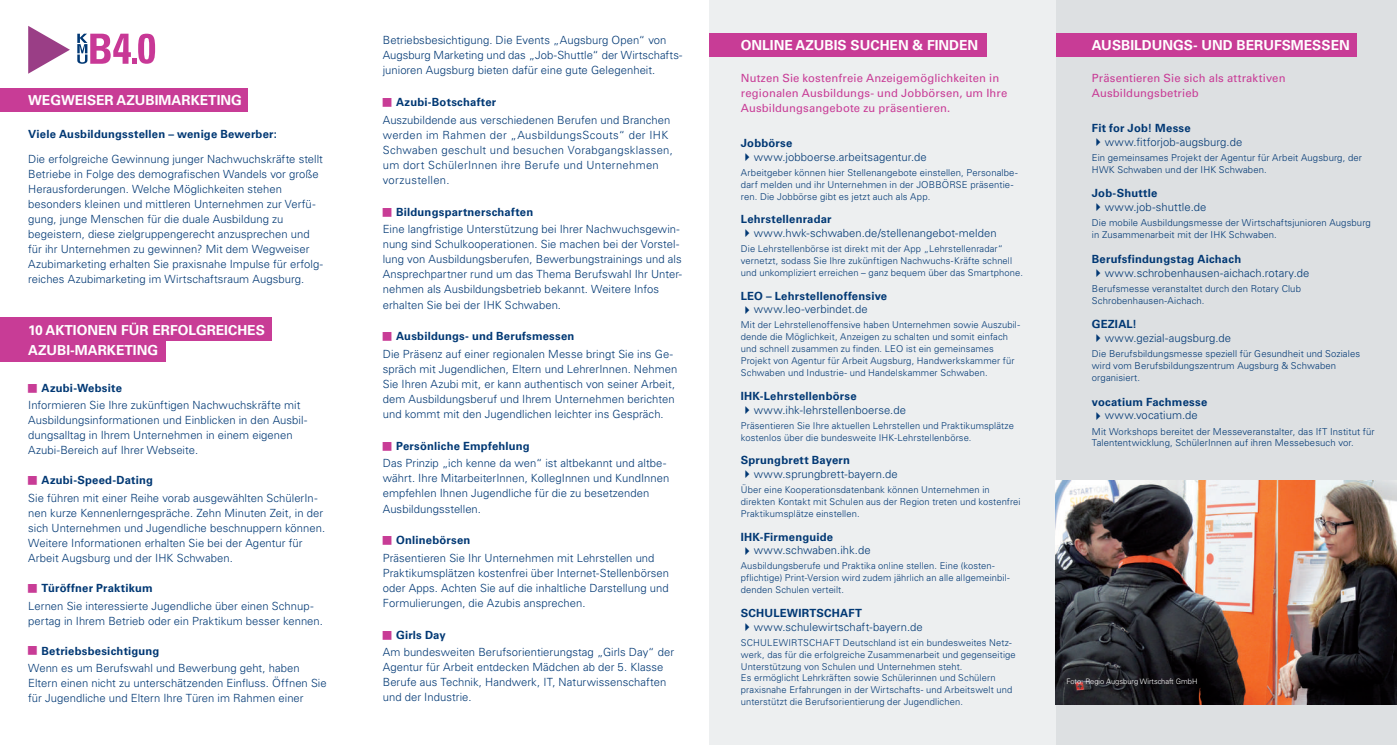
<style>
.page{position:relative;width:1397px;height:745px;background:#fff}
.page>*{position:absolute;margin:0;border:0;box-sizing:border-box;transform-origin:0 0}
.t1{font:700 13.75px/20px "Univers LT";color:#fff}
.t2{font:300 11.25px/15px "Univers LT";letter-spacing:.005em;color:#013874}
.t3{font:700 11.25px "Univers LT";letter-spacing:.02em;color:#013874}
.t4{font:300 11.25px/15px "Univers LT";letter-spacing:.03em;color:#013874}
.t5{font:11.25px/15px "Univers LT";letter-spacing:.01em;color:#c83c96}
.t6{font:300 9.5px/11.9px "Univers LT";letter-spacing:.01em;color:#013874}
.t7{font:300 9.38px/11.9px "Univers LT";letter-spacing:.01em;color:#013874}
.t8{font:300 7.5px "Univers LT";color:#fff}
</style>
<div class="page">
<div style="left:0;top:88px;width:248px;height:23px;background:#c83c96"></div>
<div style="left:709px;top:0;width:347px;height:744px;background:#edeff0"></div>
<div style="left:1056px;top:0;width:340px;height:744px;background:#dde0e2"></div>
<div style="left:709px;top:33px;width:277px;height:23px;background:#c83c96"></div>
<div style="left:1056px;top:33px;width:300px;height:23px;background:#c83c96"></div>
<div style="left:0;top:317px;width:271px;height:24px;background:#c83c96"></div>
<div style="left:0;top:338px;width:165px;height:23px;background:#c83c96"></div>
<img style="left:1055px;top:480px;width:341px;height:223px">
<svg style="left:77px;top:34px;width:78px;height:30px"></svg>
<svg style="left:28px;top:26px;width:42px;height:48px"></svg>
<p class="t1" style="left:28px;top:90px;width:215px">WEGWEISER AZUBIMARKETING</p>
<p class="t3" style="left:28px;top:127px;width:250px">Viele Ausbildungsstellen – wenige Bewerber:</p>
<p class="t2" style="left:28px;top:151px;width:296px">Die erfolgreiche Gewinnung junger Nachwuchskräfte stellt Betriebe in Folge des demografischen Wandels vor große Herausforderungen. Welche Möglichkeiten stehen besonders kleinen und mittleren Unternehmen zur Verfü&shy;gung, junge Menschen für die duale Ausbildung zu begeistern, diese zielgruppengerecht anzusprechen und für ihr Unternehmen zu gewinnen? Mit dem Wegweiser Azubimarketing erhalten Sie praxisnahe Impulse für erfolg&shy;reiches Azubimarketing im Wirtschaftsraum Augsburg.</p>
<p class="t1" style="left:28px;top:320px;width:238px">10 AKTIONEN FÜR ERFOLGREICHES<br>AZUBI-MARKETING</p>
<p class="t3" style="left:42px;top:381px;width:82px">Azubi-Website</p>
<p class="t2" style="left:28px;top:397px;width:280px">Informieren Sie Ihre zukünftigen Nachwuchskräfte mit Ausbildungsinformationen und Einblicken in den Ausbil&shy;dungsalltag in Ihrem Unternehmen in einem eigenen Azubi-Bereich auf Ihrer Webseite.</p>
<p class="t3" style="left:42px;top:473px;width:113px">Azubi-Speed-Dating</p>
<p class="t2" style="left:28px;top:490px;width:298px">Sie führen mit einer Reihe vorab ausgewählten SchülerIn&shy;nen kurze Kennenlerngespräche. Zehn Minuten Zeit, in der sich Unternehmen und Jugendliche beschnuppern können.<br>Weitere Informationen erhalten Sie bei der Agentur für Arbeit Augsburg und der IHK Schwaben.</p>
<p class="t3" style="left:42px;top:581px;width:113px">Türöffner Praktikum</p>
<p class="t2" style="left:28px;top:597px;width:296px">Lernen Sie interessierte Jugendliche über einen Schnup&shy;pertag in Ihrem Betrieb oder ein Praktikum besser kennen.</p>
<p class="t3" style="left:42px;top:643px;width:119px">Betriebsbesichtigung</p>
<p class="t2" style="left:28px;top:660px;width:300px">Wenn es um Berufswahl und Bewerbung geht, haben<br>Eltern einen nicht zu unterschätzenden Einfluss. Öffnen Sie für Jugendliche und Eltern Ihre Türen im Rahmen einer</p>
<p class="t2" style="left:383px;top:33px;width:301px">Betriebsbesichtigung. Die Events „Augsburg Open“ von<br>Augsburg Marketing und das „Job-Shuttle“ der Wirtschafts&shy;junioren Augsburg bieten dafür eine gute Gelegenheit.</p>
<p class="t3" style="left:396px;top:96px;width:102px">Azubi-Botschafter</p>
<p class="t4" style="left:383px;top:112px;width:292px">Auszubildende aus verschiedenen Berufen und Branchen werden im Rahmen der „AusbildungsScouts“ der IHK Schwaben geschult und besuchen Vorabgangsklassen, um dort SchülerInnen ihre Berufe und Unternehmen vorzustellen.</p>
<p class="t3" style="left:396px;top:205px;width:139px">Bildungspartnerschaften</p>
<p class="t2" style="left:383px;top:222px;width:301px">Eine langfristige Unterstützung bei Ihrer Nachwuchsgewin&shy;nung sind Schulkooperationen. Sie machen bei der Vorstel&shy;lung von Ausbildungsberufen, Bewerbungstrainings und als Ansprechpartner rund um das Thema Berufswahl Ihr Unter&shy;nehmen als Ausbildungsbetrieb bekannt. Weitere Infos erhalten Sie bei der IHK Schwaben.</p>
<p class="t3" style="left:396px;top:329px;width:180px">Ausbildungs- und Berufsmessen</p>
<p class="t2" style="left:383px;top:346px;width:296px">Die Präsenz auf einer regionalen Messe bringt Sie ins Ge&shy;spräch mit Jugendlichen, Eltern und LehrerInnen. Nehmen Sie Ihren Azubi mit, er kann authentisch von seiner Arbeit, dem Ausbildungsberuf und Ihrem Unternehmen berichten und kommt mit den Jugendlichen leichter ins Gespräch.</p>
<p class="t3" style="left:396px;top:439px;width:135px">Persönliche Empfehlung</p>
<p class="t2" style="left:383px;top:455px;width:288px">Das Prinzip „ich kenne da wen“ ist altbekannt und altbe&shy;währt. Ihre MitarbeiterInnen, KollegInnen und KundInnen empfehlen Ihnen Jugendliche für die zu besetzenden Ausbildungsstellen.</p>
<p class="t3" style="left:396px;top:533px;width:76px">Onlinebörsen</p>
<p class="t2" style="left:383px;top:550px;width:288px">Präsentieren Sie Ihr Unternehmen mit Lehrstellen und Praktikumsplätzen kostenfrei über Internet-Stellenbörsen oder Apps. Achten Sie auf die inhaltliche Darstellung und Formulierungen, die Azubis ansprechen.</p>
<p class="t3" style="left:396px;top:628px;width:51px">Girls Day</p>
<p class="t2" style="left:383px;top:644px;width:293px">Am bundesweiten Berufsorientierungstag „Girls Day“ der Agentur für Arbeit entdecken Mädchen ab der 5. Klasse Berufe aus Technik, Handwerk, IT, Naturwissenschaften und der Industrie.</p>
<p class="t1" style="left:740px;top:35px;width:239px">ONLINE AZUBIS SUCHEN &amp; FINDEN</p>
<p class="t5" style="left:740px;top:70px;width:268px">Nutzen Sie kostenfreie Anzeigemöglichkeiten in regionalen Ausbildungs- und Jobbörsen, um Ihre<br>Ausbildungsangebote zu präsentieren.</p>
<p class="t3" style="left:740px;top:136px;width:53px">Jobbörse</p>
<p class="t2" style="left:740px;top:149px;width:187px">✔www.jobboerse.arbeitsagentur.de</p>
<p class="t6" style="left:740px;top:166px;width:278px">Arbeitgeber können hier Stellenangebote einstellen, Personalbe&shy;darf melden und ihr Unternehmen in der JOBBÖRSE präsentie&shy;ren. Die Jobbörse gibt es jetzt auch als App.</p>
<p class="t3" style="left:740px;top:213px;width:92px">Lehrstellenradar</p>
<p class="t2" style="left:740px;top:225px;width:257px">✔www.hwk-schwaben.de/stellenangebot-melden</p>
<p class="t7" style="left:740px;top:243px;width:283px">Die Lehrstellenbörse ist direkt mit der App „Lehrstellenradar“ vernetzt, sodass Sie Ihre zukünftigen Nachwuchs-Kräfte schnell und unkompliziert erreichen – ganz bequem über das Smartphone.</p>
<p class="t3" style="left:740px;top:289px;width:148px">LEO – Lehrstellenoffensive</p>
<p class="t2" style="left:740px;top:302px;width:128px">✔www.leo-verbindet.de</p>
<p class="t7" style="left:740px;top:319px;width:281px">Mit der Lehrstellenoffensive haben Unternehmen sowie Auszubil&shy;dende die Möglichkeit, Anzeigen zu schalten und somit einfach und schnell zusammen zu finden. LEO ist ein gemeinsames Projekt von Agentur für Arbeit Augsburg, Handwerkskammer für Schwaben und Industrie- und Handelskammer Schwaben.</p>
<p class="t3" style="left:740px;top:389px;width:117px">IHK-Lehrstellenbörse</p>
<p class="t2" style="left:740px;top:402px;width:166px">✔www.ihk-lehrstellenboerse.de</p>
<p class="t7" style="left:740px;top:419px;width:274px">Präsentieren Sie Ihre aktuellen Lehrstellen und Praktikumsplätze kostenlos über die bundesweite IHK-Lehrstellenbörse.</p>
<p class="t3" style="left:740px;top:453px;width:111px">Sprungbrett Bayern</p>
<p class="t2" style="left:740px;top:466px;width:158px">✔www.sprungbrett-bayern.de</p>
<p class="t7" style="left:740px;top:483px;width:281px">Über eine Kooperationsdatenbank können Unternehmen in direkten Kontakt mit Schulen aus der Region treten und kostenfrei<br>Praktikumsplätze einstellen.</p>
<p class="t3" style="left:740px;top:529px;width:94px">IHK-Firmenguide</p>
<p class="t2" style="left:740px;top:542px;width:131px">✔www.schwaben.ihk.de</p>
<p class="t7" style="left:740px;top:559px;width:270px">Ausbildungsberufe und Praktika online stellen. Eine (kosten&shy;pflichtige) Print-Version wird zudem jährlich an alle allgemeinbil&shy;denden Schulen verteilt.</p>
<p class="t3" style="left:740px;top:606px;width:123px">SCHULEWIRTSCHAFT</p>
<p class="t2" style="left:740px;top:618px;width:183px">✔www.schulewirtschaft-bayern.de</p>
<p class="t7" style="left:740px;top:636px;width:276px">SCHULEWIRTSCHAFT Deutschland ist ein bundesweites Netz&shy;werk, das für die erfolgreiche Zusammenarbeit und gegenseitige Unterstützung von Schulen und Unternehmen steht.<br>Es ermöglicht Lehrkräften sowie Schülerinnen und Schülern praxisnahe Erfahrungen in der Wirtschafts- und Arbeitswelt und unterstützt die Berufsorientierung der Jugendlichen.</p>
<p class="t1" style="left:1091px;top:35px;width:259px">AUSBILDUNGS- UND BERUFSMESSEN</p>
<p class="t5" style="left:1091px;top:70px;width:195px">Präsentieren Sie sich als attraktiven<br>Ausbildungsbetrieb</p>
<p class="t3" style="left:1091px;top:121px;width:100px">Fit for Job! Messe</p>
<p class="t2" style="left:1091px;top:134px;width:152px">✔www.fitforjob-augsburg.de</p>
<p class="t6" style="left:1091px;top:151px;width:271px">Ein gemeinsames Projekt der Agentur für Arbeit Augsburg, der<br>HWK Schwaben und der IHK Schwaben.</p>
<p class="t3" style="left:1091px;top:187px;width:67px">Job-Shuttle</p>
<p class="t2" style="left:1091px;top:199px;width:116px">✔www.job-shuttle.de</p>
<p class="t6" style="left:1091px;top:217px;width:280px">Die mobile Ausbildungsmesse der Wirtschaftsjunioren Augsburg in Zusammenarbeit mit der IHK Schwaben.</p>
<p class="t3" style="left:1091px;top:252px;width:151px">Berufsfindungstag Aichach</p>
<p class="t2" style="left:1091px;top:265px;width:219px">✔www.schrobenhausen-aichach.rotary.de</p>
<p class="t6" style="left:1091px;top:282px;width:210px">Berufsmesse veranstaltet durch den Rotary Club<br>Schrobenhausen-Aichach.</p>
<p class="t3" style="left:1091px;top:317px;width:47px">GEZIAL!</p>
<p class="t2" style="left:1091px;top:330px;width:141px">✔www.gezial-augsburg.de</p>
<p class="t6" style="left:1091px;top:347px;width:270px">Die Berufsbildungsmesse speziell für Gesundheit und Soziales wird vom Berufsbildungszentrum Augsburg &amp; Schwaben organisiert.</p>
<p class="t3" style="left:1091px;top:395px;width:117px">vocatium Fachmesse</p>
<p class="t2" style="left:1091px;top:407px;width:107px">✔www.vocatium.de</p>
<p class="t6" style="left:1091px;top:425px;width:284px">Mit Workshops bereitet der Messeveranstalter, das IfT Institut für<br>Talententwicklung, SchülerInnen auf ihren Messebesuch vor.</p>
<p class="t8" style="left:1066px;top:676px;width:132px">Foto: Regio Augsburg Wirtschaft GmbH</p>
</div>
